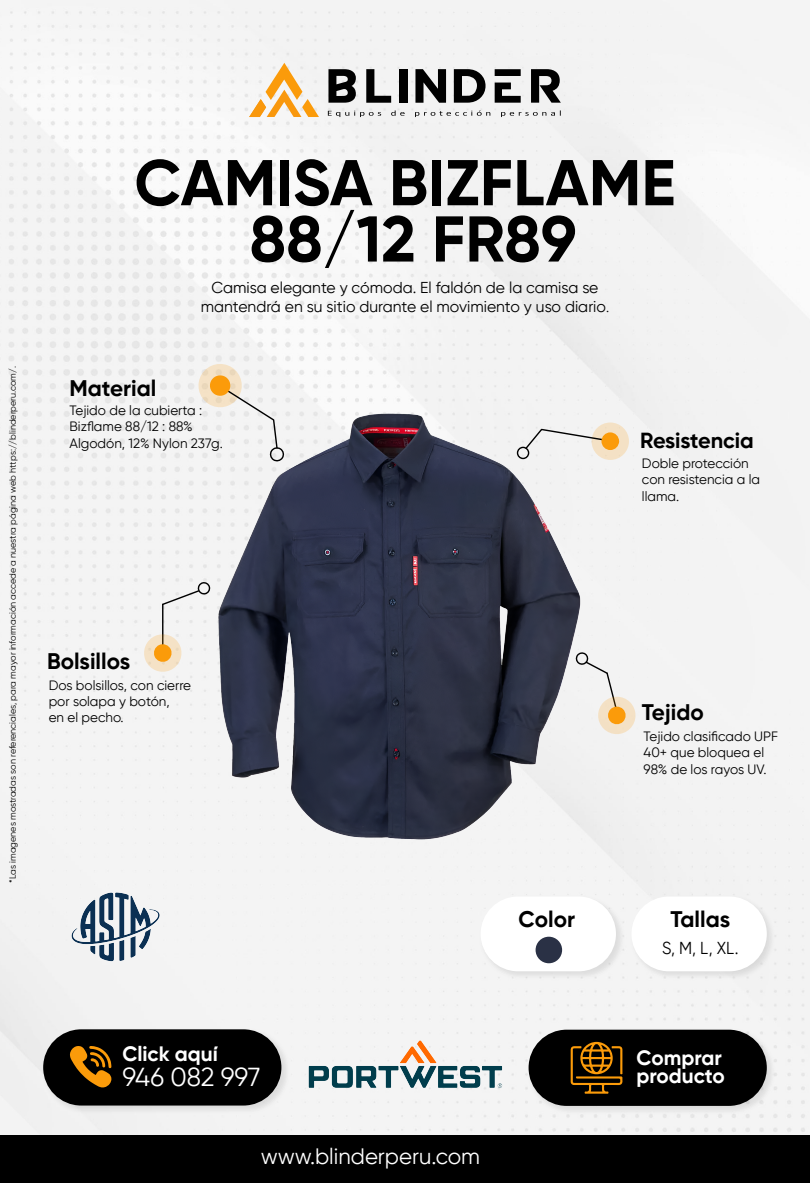
<style>
.page{position:relative;width:810px;height:1183px;background:#fff}
.page>*{position:absolute;margin:0;border:0;box-sizing:border-box;transform-origin:0 0}
.t1{font:700 64.5px/56.2px "Gilroy";color:#000;text-align:center}
.t2{font:25.95px "Gilroy";letter-spacing:-.01em;color:#fff}
.t3{font:700 22.5px "Gilroy";color:#000}
.t4{font:22.2px "Gilroy";color:#fff}
.t5{font:700 21.75px "Gilroy";letter-spacing:-.005em;color:#000}
.t6{font:700 20.77px/18px "Gilroy";color:#fff}
.t7{font:17.25px "Gilroy";color:#000;scale:.95 1}
.t8{font:15.75px/18.9px "Gilroy";color:#000;text-align:center}
.t9{font:13.5px/16.2px "Gilroy";color:#000}
.t10{font:9px "Gilroy";color:#000}
.s1{font-size:13.5px}
</style>
<div class="page">
<div style="left:0;top:0;width:810px;height:1135px;background:#f3f3f3"></div>
<svg style="left:328px;top:69px;width:28px;height:34px"></svg>
<svg style="left:366px;top:69px;width:25px;height:34px"></svg>
<div style="left:400px;top:69px;width:8px;height:34px;background:#000"></div>
<svg style="left:415px;top:69px;width:31px;height:34px"></svg>
<svg style="left:454px;top:69px;width:32px;height:34px"></svg>
<svg style="left:495px;top:69px;width:26px;height:34px"></svg>
<svg style="left:531px;top:69px;width:30px;height:34px"></svg>
<svg style="left:249px;top:63px;width:70px;height:54px"></svg>
<svg style="left:328px;top:111px;width:53px;height:6px"></svg>
<svg style="left:391px;top:110px;width:14px;height:6px"></svg>
<svg style="left:415px;top:110px;width:75px;height:7px"></svg>
<svg style="left:501px;top:110px;width:60px;height:7px"></svg>
<div style="left:0;top:1135px;width:810px;height:47px;background:#000"></div>
<div style="left:43px;top:1011px;width:120px;height:120px;background:#f1f1f1"></div>
<div style="left:233px;top:847px;width:344px;height:227px;background:#f4f4f4"></div>
<img style="left:38px;top:1024px;width:256px;height:93px">
<div style="left:43px;top:1029px;width:238px;height:76px;background:#000;border-radius:38px"></div>
<svg style="left:70px;top:1046px;width:42px;height:41px"></svg>
<img style="left:524px;top:1024px;width:255px;height:94px">
<div style="left:529px;top:1029px;width:238px;height:76px;background:#000;border-radius:38px"></div>
<svg style="left:571px;top:1041px;width:52px;height:52px"></svg>
<img style="left:288px;top:1034px;width:234px;height:63px">
<img style="left:476px;top:891px;width:303px;height:91px">
<div style="left:481px;top:896px;width:135px;height:75px;background:#fff;border-radius:37px"></div>
<div style="left:536px;top:936px;width:26px;height:27px;background:#2a3145;border-radius:50%"></div>
<div style="left:631px;top:896px;width:136px;height:75px;background:#fff;border-radius:37px"></div>
<div style="left:592px;top:422px;width:37px;height:38px;background:#f4e1c5;border-radius:50%"></div>
<svg style="left:589px;top:428px;width:12px;height:22px"></svg>
<div style="left:601px;top:432px;width:18px;height:18px;background:#fb9b0a;border-radius:50%"></div>
<hr style="left:162px;top:604px;width:1px;height:40px;background:#000">
<svg style="left:161px;top:582px;width:44px;height:24px"></svg>
<svg style="left:144px;top:634px;width:37px;height:37px"></svg>
<svg style="left:198px;top:364px;width:87px;height:98px"></svg>
<svg style="left:589px;top:650px;width:47px;height:84px"></svg>
<img style="left:205px;top:405px;width:384px;height:442px">
<img style="left:72px;top:892px;width:88px;height:73px">
<p class="t10" style="left:7px;top:882px;width:517px;rotate:-90deg">*Las imagenes mostradas son referenciales, para mayor información accede a nuestra página web https://blinderperu.com/.</p>
<h1 class="t1" style="left:134px;top:154px;width:543px">CAMISA BIZFLAME<br>88/12 FR89</h1>
<p class="t8" style="left:201px;top:278px;width:410px">Camisa elegante y cómoda. El faldón de la camisa se mantendrá en su sitio durante el movimiento y uso diario<span class="s1">.</span></p>
<h3 class="t3" style="left:70px;top:374px;width:88px">Material</h3>
<p class="t9" style="left:70px;top:402px;width:155px">Tejido de la cubierta :<br>Bizflame 88/12 : 88%<br>Algodón, 12% Nylon 237g.</p>
<h3 class="t5" style="left:640px;top:427px;width:115px">Resistencia</h3>
<p class="t9" style="left:642px;top:455px;width:120px">Doble protección con resistencia a la llama.</p>
<h3 class="t3" style="left:47px;top:646px;width:85px">Bolsillos</h3>
<p class="t9" style="left:49px;top:676px;width:144px">Dos bolsillos, con cierre por solapa y botón,<br>en el pecho.</p>
<h3 class="t3" style="left:642px;top:698px;width:64px">Tejido</h3>
<p class="t9" style="left:644px;top:728px;width:136px">Tejido clasificado UPF<br>40+ que bloquea el<br>98% de los rayos UV.</p>
<h3 class="t3" style="left:519px;top:904px;width:58px">Color</h3>
<h3 class="t3" style="left:670px;top:904px;width:61px">Tallas</h3>
<p class="t7" style="left:662px;top:937px;width:82px">S, M, L, XL.</p>
<h3 class="t6" style="left:122px;top:1044px;width:97px">Click aquí</h3>
<h2 class="t2" style="left:122px;top:1060px;width:140px">946 082 997</h2>
<h3 class="t4" style="left:261px;top:1142px;width:221px">www.blinderperu.com</h3>
<h3 class="t6" style="left:637px;top:1048px;width:90px">Comprar producto</h3>
</div>
